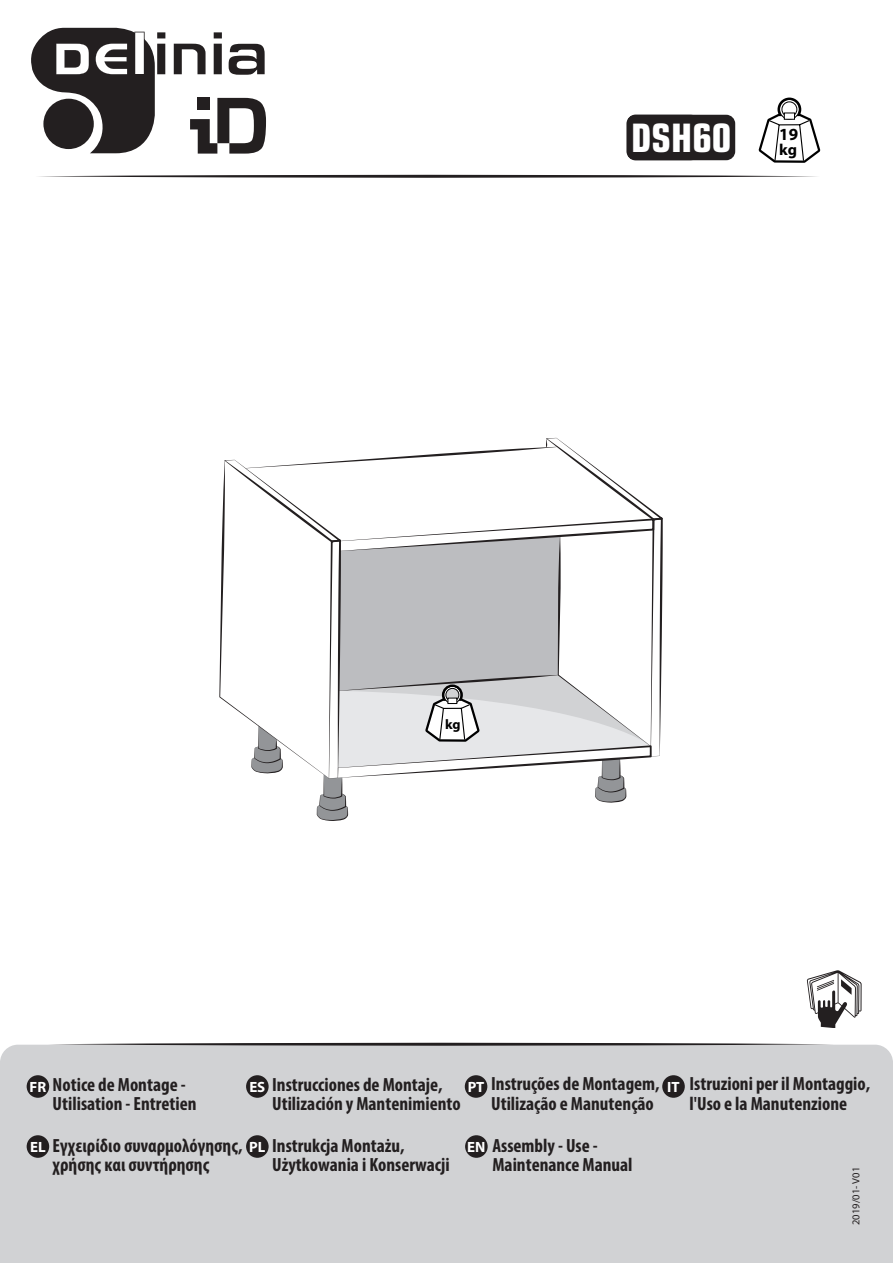
<style>
.page{position:relative;width:893px;height:1263px;background:#fff}
.page>*{position:absolute;margin:0;border:0;box-sizing:border-box;transform-origin:0 0}
.t1{font:700 condensed 39.15px "Eurostile LT Std";color:#fff}
.t2{font:700 condensed 19.2px/19.2px "Myriad Pro";color:#231f20}
.t3{font:700 17.1px "Myriad Pro";color:#000}
.t4{font:700 15.9px "Myriad Pro";color:#000}
.t5{font:700 14.85px "Myriad Pro";color:#fff}
.t6{font:700 13.8px "Myriad Pro";color:#000}
.t7{font:10.5px "Myriad Pro";color:#231f20}
</style>
<div class="page">
<svg style="left:39px;top:175px;width:778px;height:3px;background:#6e6c6c"></svg>
<svg style="left:807px;top:970px;width:55px;height:57px"></svg>
<div style="left:0;top:1045px;width:893px;height:218px;background:#d1d2d4"></div>
<svg style="left:48px;top:1043px;width:785px;height:3px;background:#656364"></svg>
<div style="left:27px;top:1075px;width:22px;height:23px;background:#231f20;border-radius:50%"></div>
<div style="left:246px;top:1075px;width:23px;height:23px;background:#231f20;border-radius:50%"></div>
<div style="left:465px;top:1075px;width:22px;height:23px;background:#231f20;border-radius:50%"></div>
<div style="left:662px;top:1075px;width:23px;height:23px;background:#231f20;border-radius:50%"></div>
<div style="left:27px;top:1135px;width:22px;height:23px;background:#231f20;border-radius:50%"></div>
<div style="left:246px;top:1135px;width:23px;height:23px;background:#231f20;border-radius:50%"></div>
<div style="left:465px;top:1135px;width:23px;height:23px;background:#231f20;border-radius:50%"></div>
<svg style="left:229px;top:44px;width:36px;height:31px"></svg>
<svg style="left:214px;top:32px;width:8px;height:42px"></svg>
<svg style="left:174px;top:44px;width:32px;height:30px"></svg>
<svg style="left:31px;top:28px;width:134px;height:125px"></svg>
<svg style="left:190px;top:98px;width:76px;height:56px"></svg>
<div style="left:627px;top:115px;width:108px;height:45px;background:#231f20;border-radius:9px"></div>
<svg style="left:758px;top:97px;width:62px;height:66px"></svg>
<div style="left:784px;top:113px;width:11px;height:7px;background:#fff;border:1px solid #000"></div>
<svg style="left:219px;top:438px;width:444px;height:383px"></svg>
<svg style="left:448px;top:698px;width:9px;height:6px"></svg>
<h1 class="t1" style="left:631px;top:114px;width:102px">DSH60</h1>
<p class="t3" style="left:779px;top:123px;width:20px">19</p>
<p class="t4" style="left:779px;top:139px;width:19px">kg</p>
<p class="t6" style="left:445px;top:715px;width:17px">kg</p>
<p class="t2" style="left:53px;top:1074px;width:145px">Notice de Montage -<br>Utilisation - Entretien</p>
<p class="t2" style="left:272px;top:1075px;width:190px">Instrucciones de Montaje,<br>Utilización y Mantenimiento</p>
<p class="t2" style="left:491px;top:1074px;width:170px">Instruções de Montagem,<br>Utilização e Manutenção</p>
<p class="t2" style="left:690px;top:1074px;width:182px">Istruzioni per il Montaggio, l'Uso e la Manutenzione</p>
<p class="t2" style="left:53px;top:1135px;width:191px">Εγχειρίδιο συναρμολόγησης, χρήσης και συντήρησης</p>
<p class="t2" style="left:272px;top:1135px;width:179px">Instrukcja Montażu,<br>Użytkowania i Konserwacji</p>
<p class="t2" style="left:492px;top:1135px;width:142px">Assembly - Use -<br>Maintenance Manual</p>
<p class="t5" style="left:30px;top:1077px;width:18px">FR</p>
<p class="t5" style="left:249px;top:1077px;width:17px">ES</p>
<p class="t5" style="left:468px;top:1077px;width:18px">PT</p>
<p class="t5" style="left:667px;top:1077px;width:14px">IT</p>
<p class="t5" style="left:30px;top:1137px;width:17px">EL</p>
<p class="t5" style="left:249px;top:1137px;width:18px">PL</p>
<p class="t5" style="left:467px;top:1137px;width:20px">EN</p>
<p class="t7" style="left:849px;top:1225px;width:60px;rotate:-90deg">2019/01- V01</p>
</div>
